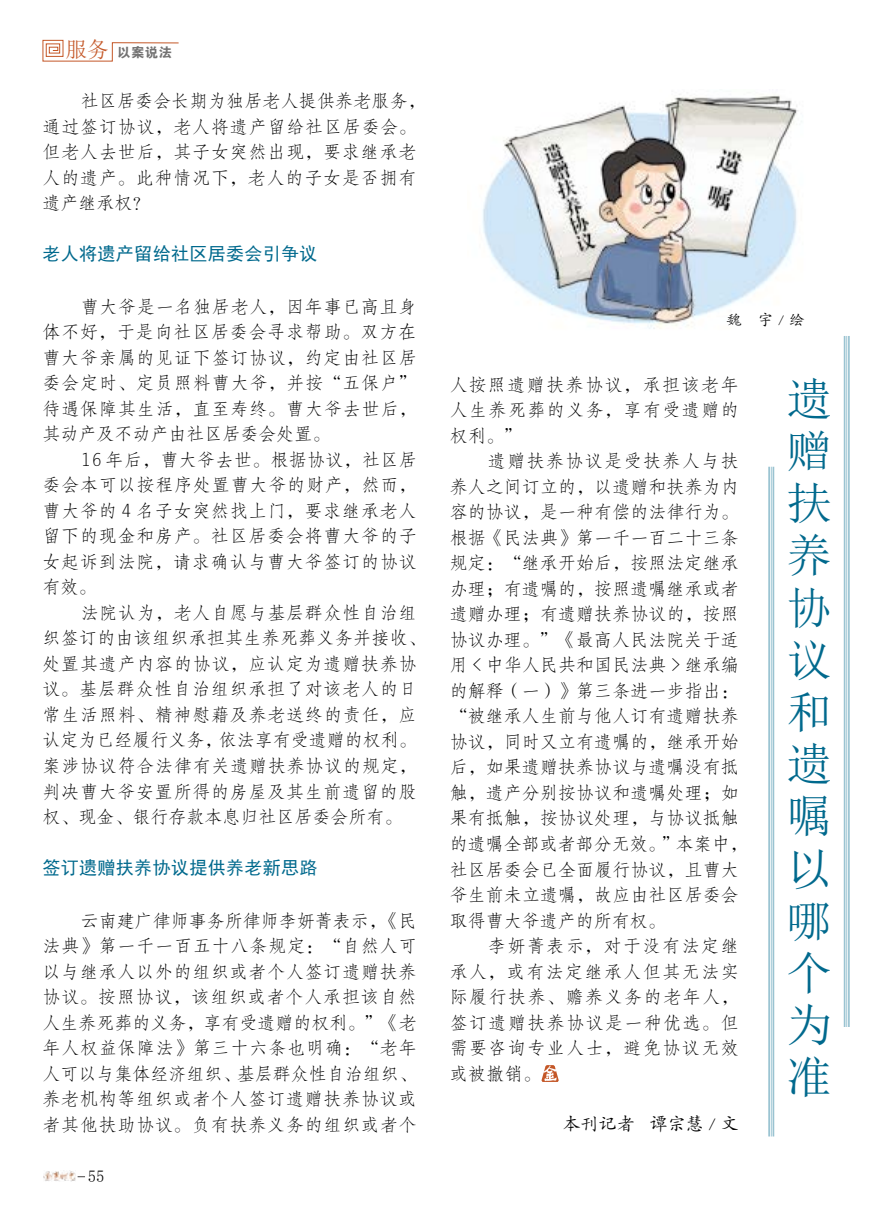
<style>
.page{position:relative;width:893px;height:1212px;background:#fff}
.page>*{position:absolute;margin:0;border:0;box-sizing:border-box;transform-origin:0 0}
.t1{font:45px/52.2px "Sim Sun";color:#00698d;text-align:justify}
.t2{font:18px/25.5px "FZFSK GBK1 0";letter-spacing:.04em;color:#000;text-align:justify}
.t3{font:18px/25.5px "FZFSK GBK1 0";letter-spacing:.005em;color:#000}
.t4{font:18px "Sim Hei";letter-spacing:.02em;color:#00698d}
.t5{font:18px/25.5px "FZFSK GBK1 0";letter-spacing:.08em;color:#000}
.t6{font:18px "FZFSK GBK1 0";letter-spacing:.085em;color:#000}
.t7{font:18px "FZKTK GBK1 0";color:#000}
.t8{font:16.5px "Sim Sun";color:#000}
.t9{font:15px "FZKTK GBK1 0";color:#000}
.t10{font:13.35px "FZDHTK GBK1 0";color:#727171}
.s1{font-family:"Sim Sun";font-size:21.6px;color:#c45727}
</style>
<div class="page">
<img style="left:44px;top:1170px;width:32px;height:11px">
<svg style="left:42px;top:39px;width:137px;height:23px"></svg>
<svg style="left:541px;top:1065px;width:18px;height:17px"></svg>
<hr style="left:848px;top:336px;width:2px;height:691px;background:#00698d">
<hr style="left:846px;top:336px;width:1px;height:691px;background:#00698d">
<hr style="left:844px;top:336px;width:1px;height:691px;background:#00698d">
<hr style="left:772px;top:467px;width:2px;height:669px;background:#00698d">
<hr style="left:771px;top:467px;width:1px;height:669px;background:#00698d">
<hr style="left:768px;top:467px;width:2px;height:669px;background:#00698d">
<img style="left:482px;top:94px;width:320px;height:235px">
<svg style="left:724px;top:282px;width:19px;height:46px"></svg>
<svg style="left:758px;top:311px;width:44px;height:18px"></svg>
<p class="t10" style="left:66px;top:45px;width:108px"><span class="s1">服务</span> 以案说法</p>
<p class="t2" style="left:43px;top:89px;width:385px;text-align:left;text-indent:38px">社区居委会长期为独居老人提供养老服务，通过签订协议，老人将遗产留给社区居委会。但老人去世后，其子女突然出现，要求继承老人的遗产。此种情况下，老人的子女是否拥有遗产继承权？</p>
<p class="t4" style="left:43px;top:245px;width:277px">老人将遗产留给社区居委会引争议</p>
<p class="t2" style="left:43px;top:294px;width:376px;text-indent:38px">曹大爷是一名独居老人，因年事已高且身体不好，于是向社区居委会寻求帮助。双方在曹大爷亲属的见证下签订协议，约定由社区居委会定时、定员照料曹大爷，并按“五保户”待遇保障其生活，直至寿终。曹大爷去世后，其动产及不动产由社区居委会处置。</p>
<p class="t2" style="left:43px;top:447px;width:376px;text-indent:38px">16 年后，曹大爷去世。根据协议，社区居委会本可以按程序处置曹大爷的财产，然而，曹大爷的 4 名子女突然找上门，要求继承老人留下的现金和房产。社区居委会将曹大爷的子女起诉到法院，请求确认与曹大爷签订的协议有效。</p>
<p class="t2" style="left:43px;top:600px;width:385px;text-align:left;text-indent:38px">法院认为，老人自愿与基层群众性自治组织签订的由该组织承担其生养死葬义务并接收、处置其遗产内容的协议，应认定为遗赠扶养协议。基层群众性自治组织承担了对该老人的日常生活照料、精神慰藉及养老送终的责任，应认定为已经履行义务，依法享有受遗赠的权利。案涉协议符合法律有关遗赠扶养协议的规定，判决曹大爷安置所得的房屋及其生前遗留的股权、现金、银行存款本息归社区居委会所有。</p>
<p class="t4" style="left:43px;top:858px;width:277px">签订遗赠扶养协议提供养老新思路</p>
<p class="t2" style="left:43px;top:908px;width:376px;text-indent:38px">云南建广律师事务所律师李妍菁表示，《民法典》第一千一百五十八条规定：“自然人可以与继承人以外的组织或者个人签订遗赠扶养协议。按照协议，该组织或者个人承担该自然人生养死葬的义务，享有受遗赠的权利。”《老年人权益保障法》第三十六条也明确：“老年人可以与集体经济组织、基层群众性自治组织、养老机构等组织或者个人签订遗赠扶养协议或者其他扶助协议。负有扶养义务的组织或者个</p>
<p class="t8" style="left:88px;top:1168px;width:18px">55</p>
<p class="t9" style="left:726px;top:312px;width:79px">魏 宇/绘</p>
<p class="t6" style="left:450px;top:375px;width:291px">人按照遗赠扶养协议，承担该老年</p>
<h1 class="t1" style="left:787px;top:372px;width:45px">遗赠扶养协议和遗嘱以哪个为准</h1>
<p class="t5" style="left:450px;top:398px;width:291px">人生养死葬的义务，享有受遗赠的权利。”</p>
<p class="t3" style="left:450px;top:449px;width:300px;text-indent:38px">遗赠扶养协议是受扶养人与扶养人之间订立的，以遗赠和扶养为内容的协议，是一种有偿的法律行为。根据《民法典》第一千一百二十三条规定：“继承开始后，按照法定继承办理；有遗嘱的，按照遗嘱继承或者遗赠办理；有遗赠扶养协议的，按照协议办理。”《最高人民法院关于适用 &lt; 中华人民共和国民法典 &gt; 继承编的解释（一）》第三条进一步指出：“被继承人生前与他人订有遗赠扶养协议，同时又立有遗嘱的，继承开始后，如果遗赠扶养协议与遗嘱没有抵触，遗产分别按协议和遗嘱处理；如果有抵触，按协议处理，与协议抵触的遗嘱全部或者部分无效。”本案中，社区居委会已全面履行协议，且曹大爷生前未立遗嘱，故应由社区居委会取得曹大爷遗产的所有权。</p>
<p class="t2" style="left:450px;top:933px;width:291px;text-indent:38px">李妍菁表示，对于没有法定继承人，或有法定继承人但其无法实际履行扶养、赡养义务的老年人，签订遗赠扶养协议是一种优选。但需要咨询专业人士，避免协议无效或被撤销。</p>
<p class="t7" style="left:563px;top:1115px;width:178px">本刊记者 谭宗慧 / 文</p>
</div>
